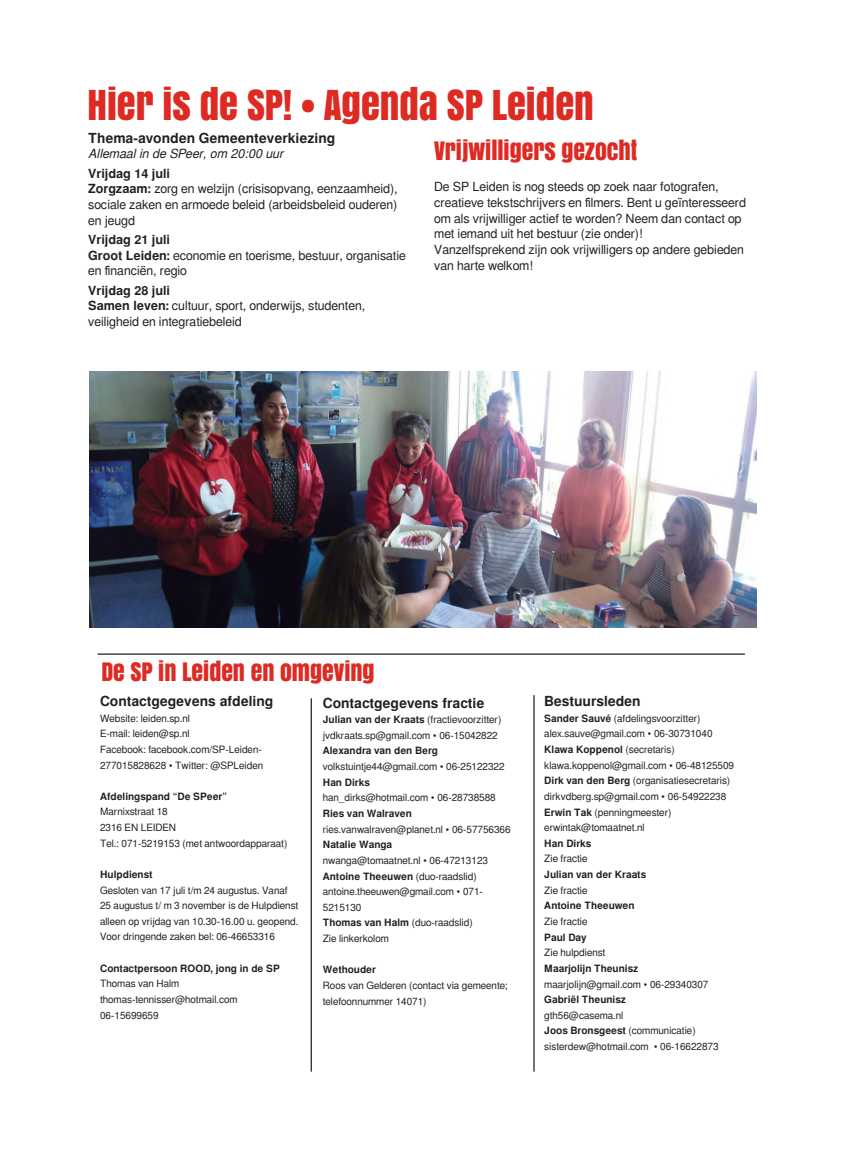
<style>
.page{position:relative;width:845px;height:1153px;background:#fff}
.page>*{position:absolute;margin:0;border:0;box-sizing:border-box;transform-origin:0 0}
.t1{font:38.5px "Anton";color:#dd2a23}
.t2{font:23.75px "Anton";color:#dd2a23}
.t3{font:700 13.75px "Free Sans";color:#241f1f}
.t4{font:12.5px/15.6px "Free Sans";color:#241f1f}
.t5{font:italic 12.5px "Free Sans";color:#241f1f}
.t6{font:10px/15.6px "Free Sans";color:#241f1f}
.t7{font:700 10px "Free Sans";color:#241f1f}
.s1{font-weight:700}
</style>
<div class="page">
<hr style="left:310px;top:698px;width:2px;height:373px;background:#241f1f">
<hr style="left:533px;top:695px;width:1px;height:376px;background:#241f1f">
<hr style="left:98px;top:653px;width:646px;height:1px;background:#241f1f">
<img style="left:89px;top:371px;width:667px;height:257px">
<h1 class="t1" style="left:88px;top:76px;width:507px">HIER IS DE SP! • AGENDA SP LEIDEN</h1>
<h3 class="t3" style="left:88px;top:130px;width:248px">Thema-avonden Gemeenteverkiezing</h3>
<p class="t5" style="left:88px;top:147px;width:196px">Allemaal in de SPeer, om 20:00 uur</p>
<p class="t4" style="left:88px;top:165px;width:311px"><span class="s1">Vrijdag 14 juli<br>Zorgzaam:</span> zorg en welzijn (crisisopvang, eenzaamheid), sociale zaken en armoede beleid (arbeidsbeleid ouderen) en jeugd</p>
<p class="t4" style="left:88px;top:232px;width:319px"><span class="s1">Vrijdag 21 juli<br>Groot Leiden:</span> economie en toerisme, bestuur, organisatie en financiën, regio</p>
<p class="t4" style="left:88px;top:282px;width:278px"><span class="s1">Vrijdag 28 juli<br>Samen leven:</span> cultuur, sport, onderwijs, studenten, veiligheid en integratiebeleid</p>
<h2 class="t2" style="left:434px;top:133px;width:204px">VRIJWILLIGERS GEZOCHT</h2>
<p class="t4" style="left:434px;top:179px;width:313px">De SP Leiden is nog steeds op zoek naar fotografen, creatieve tekstschrijvers en filmers. Bent u geïnteresseerd om als vrijwilliger actief te worden? Neem dan contact op met iemand uit het bestuur (zie onder)!<br>Vanzelfsprekend zijn ook vrijwilligers op andere gebieden van harte welkom!</p>
<h2 class="t2" style="left:101px;top:653px;width:275px">DE SP IN LEIDEN EN OMGEVING</h2>
<h3 class="t3" style="left:100px;top:693px;width:174px">Contactgegevens afdeling</h3>
<p class="t6" style="left:100px;top:710px;width:164px">Website: leiden.sp.nl<br>E-mail: leiden@sp.nl<br>Facebook: facebook.com/SP-Leiden-<br>277015828628 • Twitter: @SPLeiden</p>
<p class="t7" style="left:100px;top:790px;width:128px">Afdelingspand “De SPeer”</p>
<p class="t6" style="left:100px;top:804px;width:189px">Marnixstraat 18<br>2316 EN LEIDEN<br>Tel.: 071-5219153 (met antwoordapparaat)</p>
<p class="t7" style="left:100px;top:868px;width:54px">Hulpdienst</p>
<p class="t6" style="left:100px;top:882px;width:200px">Gesloten van 17 juli t/m 24 augustus. Vanaf 25 augustus t/ m 3 november is de Hulpdienst alleen op vrijdag van 10.30-16.00 u. geopend.<br>Voor dringende zaken bel: 06-46653316</p>
<p class="t7" style="left:100px;top:962px;width:181px">Contactpersoon ROOD, jong in de SP</p>
<p class="t6" style="left:100px;top:976px;width:139px">Thomas van Halm thomas-tennisser@hotmail.com<br>06-15699659</p>
<h3 class="t3" style="left:322px;top:695px;width:163px">Contactgegevens fractie</h3>
<p class="t6" style="left:322px;top:711px;width:180px"><span class="s1">Julian van der Kraats</span> (fractievoorzitter) jvdkraats.sp@gmail.com • 06-15042822</p>
<p class="t7" style="left:322px;top:745px;width:117px">Alexandra van den Berg</p>
<p class="t6" style="left:322px;top:758px;width:183px">volkstuintje44@gmail.com • 06-25122322</p>
<p class="t7" style="left:322px;top:776px;width:49px">Han Dirks</p>
<p class="t6" style="left:322px;top:790px;width:174px">han_dirks@hotmail.com • 06-28738588</p>
<p class="t7" style="left:322px;top:808px;width:90px">Ries van Walraven</p>
<p class="t6" style="left:322px;top:821px;width:189px">ries.vanwalraven@planet.nl • 06-57756366</p>
<p class="t7" style="left:322px;top:839px;width:71px">Natalie Wanga</p>
<p class="t6" style="left:322px;top:852px;width:167px">nwanga@tomaatnet.nl • 06-47213123<br><span class="s1">Antoine Theeuwen</span> (duo-raadslid) antoine.theeuwen@gmail.com • 071-<br>5215130<br><span class="s1">Thomas van Halm</span> (duo-raadslid)<br>Zie linkerkolom</p>
<p class="t7" style="left:322px;top:964px;width:55px">Wethouder</p>
<p class="t6" style="left:322px;top:977px;width:186px">Roos van Gelderen (contact via gemeente; telefoonnummer 14071)</p>
<h3 class="t3" style="left:544px;top:693px;width:98px">Bestuursleden</h3>
<p class="t6" style="left:544px;top:710px;width:191px"><span class="s1">Sander Sauvé</span> (afdelingsvoorzitter) alex.sauve@gmail.com • 06-30731040<br><span class="s1">Klawa Koppenol</span> (secretaris) klawa.koppenol@gmail.com • 06-48125509<br><span class="s1">Dirk van den Berg</span> (organisatiesecretaris) dirkvdberg.sp@gmail.com • 06-54922238<br><span class="s1">Erwin Tak</span> (penningmeester) erwintak@tomaatnet.nl</p>
<p class="t7" style="left:544px;top:837px;width:49px">Han Dirks</p>
<p class="t6" style="left:544px;top:851px;width:45px">Zie fractie</p>
<p class="t7" style="left:544px;top:869px;width:103px">Julian van der Kraats</p>
<p class="t6" style="left:544px;top:882px;width:45px">Zie fractie</p>
<p class="t7" style="left:544px;top:900px;width:92px">Antoine Theeuwen</p>
<p class="t6" style="left:544px;top:913px;width:45px">Zie fractie</p>
<p class="t7" style="left:544px;top:931px;width:44px">Paul Day</p>
<p class="t6" style="left:544px;top:944px;width:63px">Zie hulpdienst</p>
<p class="t7" style="left:544px;top:962px;width:95px">Maarjolijn Theunisz</p>
<p class="t6" style="left:544px;top:976px;width:166px">maarjolijn@gmail.com • 06-29340307</p>
<p class="t7" style="left:544px;top:994px;width:83px">Gabriël Theunisz</p>
<p class="t6" style="left:544px;top:1007px;width:176px">gth56@casema.nl<br><span class="s1">Joos Bronsgeest</span> (communicatie) sisterdew@hotmail.com • 06-16622873</p>
</div>
